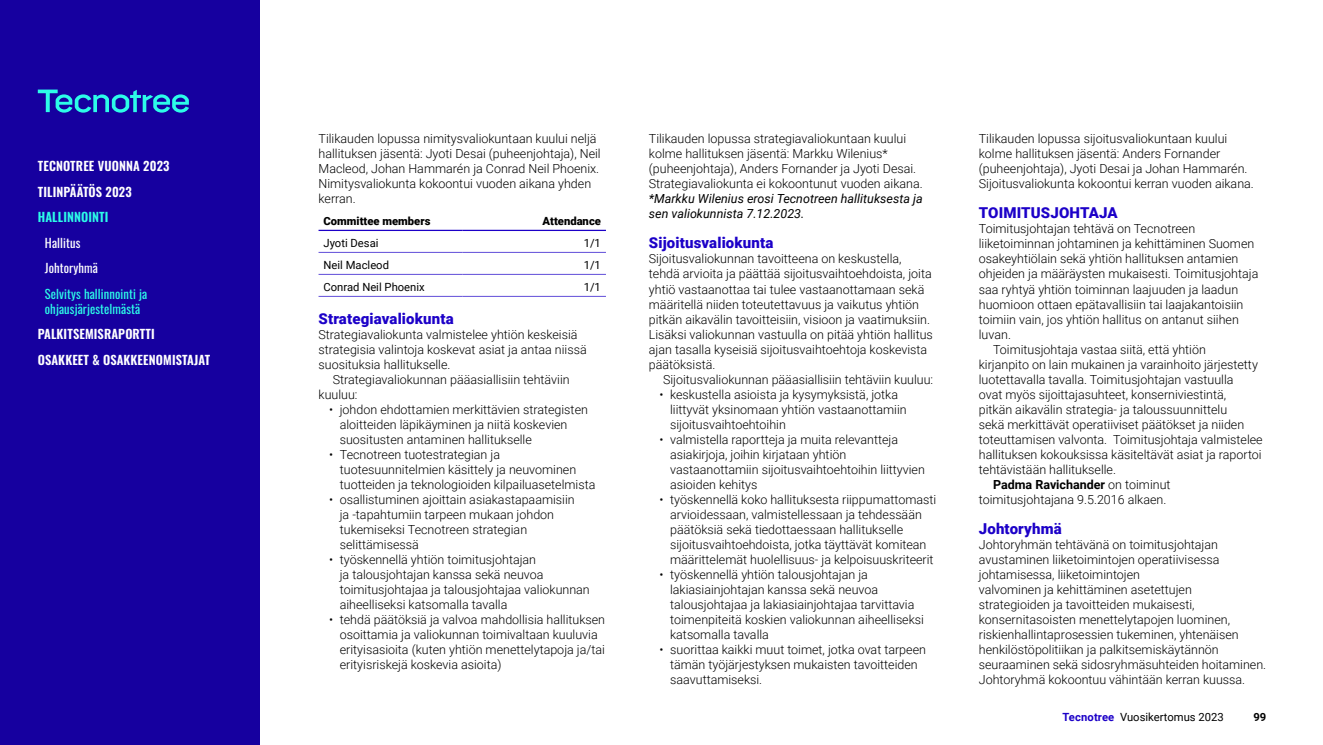
<style>
.page{position:relative;width:1323px;height:745px;background:#fff}
.page>*{position:absolute;margin:0;border:0;box-sizing:border-box;transform-origin:0 0}
.t1{font:900 15px "Roboto";letter-spacing:.01em;color:#1c00c8}
.Body1{font:300 12.5px/15px "Roboto";color:#000}
.Body2_indent{font:300 12.5px/15px "Roboto";color:#000}
.t2{font:600 12.5px/25.5px "Oswald";letter-spacing:.01em;color:#fff}
.Body1-2{font:italic 12.5px/15px "Roboto";color:#000}
.t3{font:12.5px/15px "Oswald";letter-spacing:.01em;color:#2cfce8}
.t4{font:12.5px/25.5px "Oswald";letter-spacing:.01em;color:#fff}
.t5{font:600 12.5px "Oswald";letter-spacing:.01em;color:#2cfce8}
.Table_Left{font:11.25px "Roboto";color:#000}
.Table_Bold-Left{font:900 11.25px "Roboto";color:#000}
.Table_Bold-Right{font:900 11.25px "Roboto";color:#000}
.Table_Right{font:11.25px "Roboto";color:#000}
.t6{font:700 11.25px "Roboto";color:#000}
.s1{font-weight:700}
.s2{font-weight:700;color:#1c00c8}
</style>
<div class="page">
<div style="left:0;top:0;width:260px;height:744px;background:#16009f"></div>
<hr style="left:319px;top:252px;width:143px;height:1px;background:#604dd8">
<hr style="left:462px;top:252px;width:144px;height:1px;background:#604dd8">
<hr style="left:319px;top:274px;width:143px;height:1px;background:#604dd8">
<hr style="left:462px;top:274px;width:144px;height:1px;background:#604dd8">
<hr style="left:319px;top:296px;width:143px;height:1px;background:#604dd8">
<hr style="left:462px;top:296px;width:144px;height:1px;background:#604dd8">
<hr style="left:319px;top:229px;width:143px;height:2px;background:#1c00c8">
<hr style="left:462px;top:229px;width:144px;height:2px;background:#1c00c8">
<svg style="left:38px;top:89px;width:151px;height:24px"></svg>
<p class="t2" style="left:38px;top:154px;width:133px">TECNOTREE VUONNA 2023<br>TILINPÄÄTÖS 2023</p>
<p class="t5" style="left:38px;top:210px;width:72px">HALLINNOINTI</p>
<p class="t4" style="left:45px;top:228px;width:55px">Hallitus<br>Johtoryhmä</p>
<p class="t3" style="left:45px;top:285px;width:104px">Selvitys hallinnointi ja ohjausjärjestelmästä</p>
<p class="t2" style="left:38px;top:322px;width:174px">PALKITSEMISRAPORTTI<br>OSAKKEET &amp; OSAKKEENOMISTAJAT</p>
<p class="Body1" style="left:319px;top:131px;width:284px">Tilikauden lopussa nimitysvaliokuntaan kuului neljä hallituksen jäsentä: Jyoti Desai (puheenjohtaja), Neil Macleod, Johan Hammarén ja Conrad Neil Phoenix.<br>Nimitysvaliokunta kokoontui vuoden aikana yhden kerran.</p>
<p class="Table_Bold-Left" style="left:324px;top:213px;width:108px">Committee members</p>
<p class="Table_Bold-Right" style="left:543px;top:213px;width:60px">Attendance</p>
<p class="Table_Left" style="left:324px;top:235px;width:57px">Jyoti Desai</p>
<p class="Table_Right" style="left:584px;top:235px;width:19px">1/1</p>
<p class="Table_Left" style="left:324px;top:257px;width:67px">Neil Macleod</p>
<p class="Table_Right" style="left:584px;top:257px;width:19px">1/1</p>
<p class="Table_Left" style="left:324px;top:279px;width:103px">Conrad Neil Phoenix</p>
<p class="Table_Right" style="left:584px;top:279px;width:19px">1/1</p>
<h3 class="t1" style="left:319px;top:307px;width:137px">Strategiavaliokunta</h3>
<p class="Body1" style="left:319px;top:326px;width:270px">Strategiavaliokunta valmistelee yhtiön keskeisiä strategisia valintoja koskevat asiat ja antaa niissä suosituksia hallitukselle.</p>
<p class="Body2_indent" style="left:319px;top:371px;width:253px;text-indent:14px">Strategiavaliokunnan pääasiallisiin tehtäviin kuuluu:</p>
<p class="Body1" style="left:340px;top:401px;width:250px;text-indent:-11px">• johdon ehdottamien merkittävien strategisten aloitteiden läpikäyminen ja niitä koskevien suositusten antaminen hallitukselle</p>
<p class="Body1" style="left:340px;top:446px;width:257px;text-indent:-11px">• Tecnotreen tuotestrategian ja tuotesuunnitelmien käsittely ja neuvominen tuotteiden ja teknologioiden kilpailuasetelmista</p>
<p class="Body1" style="left:340px;top:491px;width:236px;text-indent:-11px">• osallistuminen ajoittain asiakastapaamisiin ja -tapahtumiin tarpeen mukaan johdon tukemiseksi Tecnotreen strategian selittämisessä</p>
<p class="Body1" style="left:340px;top:551px;width:251px;text-indent:-11px">• työskennellä yhtiön toimitusjohtajan<br>ja talousjohtajan kanssa sekä neuvoa toimitusjohtajaa ja talousjohtajaa valiokunnan aiheelliseksi katsomalla tavalla</p>
<p class="Body1" style="left:340px;top:611px;width:267px;text-indent:-11px">• tehdä päätöksiä ja valvoa mahdollisia hallituksen osoittamia ja valiokunnan toimivaltaan kuuluvia erityisasioita (kuten yhtiön menettelytapoja ja/tai erityisriskejä koskevia asioita)</p>
<p class="Body1" style="left:649px;top:131px;width:275px">Tilikauden lopussa strategiavaliokuntaan kuului kolme hallituksen jäsentä: Markku Wilenius* (puheenjohtaja), Anders Fornander ja Jyoti Desai.<br>Strategiavaliokunta ei kokoontunut vuoden aikana.</p>
<p class="Body1-2" style="left:649px;top:191px;width:275px">*Markku Wilenius erosi Tecnotreen hallituksesta ja sen valiokunnista 7.12.2023.</p>
<h3 class="t1" style="left:649px;top:232px;width:126px">Sijoitusvaliokunta</h3>
<p class="Body1" style="left:649px;top:251px;width:286px">Sijoitusvaliokunnan tavoitteena on keskustella, tehdä arvioita ja päättää sijoitusvaihtoehdoista, joita yhtiö vastaanottaa tai tulee vastaanottamaan sekä määritellä niiden toteutettavuus ja vaikutus yhtiön pitkän aikavälin tavoitteisiin, visioon ja vaatimuksiin.<br>Lisäksi valiokunnan vastuulla on pitää yhtiön hallitus ajan tasalla kyseisiä sijoitusvaihtoehtoja koskevista päätöksistä.</p>
<p class="Body2_indent" style="left:663px;top:371px;width:272px">Sijoitusvaliokunnan pääasiallisiin tehtäviin kuuluu:</p>
<p class="Body1" style="left:670px;top:386px;width:238px;text-indent:-11px">• keskustella asioista ja kysymyksistä, jotka liittyvät yksinomaan yhtiön vastaanottamiin sijoitusvaihtoehtoihin</p>
<p class="Body1" style="left:670px;top:431px;width:256px;text-indent:-11px">• valmistella raportteja ja muita relevantteja asiakirjoja, joihin kirjataan yhtiön vastaanottamiin sijoitusvaihtoehtoihin liittyvien asioiden kehitys</p>
<p class="Body1" style="left:670px;top:491px;width:268px;text-indent:-11px">• työskennellä koko hallituksesta riippumattomasti arvioidessaan, valmistellessaan ja tehdessään päätöksiä sekä tiedottaessaan hallitukselle sijoitusvaihtoehdoista, jotka täyttävät komitean määrittelemät huolellisuus- ja kelpoisuuskriteerit</p>
<p class="Body1" style="left:670px;top:566px;width:255px;text-indent:-11px">• työskennellä yhtiön talousjohtajan ja lakiasiainjohtajan kanssa sekä neuvoa talousjohtajaa ja lakiasiainjohtajaa tarvittavia toimenpiteitä koskien valiokunnan aiheelliseksi katsomalla tavalla</p>
<p class="Body1" style="left:670px;top:641px;width:257px;text-indent:-11px">• suorittaa kaikki muut toimet, jotka ovat tarpeen tämän työjärjestyksen mukaisten tavoitteiden saavuttamiseksi.</p>
<p class="Body1" style="left:979px;top:131px;width:277px">Tilikauden lopussa sijoitusvaliokuntaan kuului kolme hallituksen jäsentä: Anders Fornander (puheenjohtaja), Jyoti Desai ja Johan Hammarén.<br>Sijoitusvaliokunta kokoontui kerran vuoden aikana.</p>
<h3 class="t1" style="left:979px;top:202px;width:140px">TOIMITUSJOHTAJA</h3>
<p class="Body1" style="left:979px;top:221px;width:281px">Toimitusjohtajan tehtävä on Tecnotreen liiketoiminnan johtaminen ja kehittäminen Suomen osakeyhtiölain sekä yhtiön hallituksen antamien ohjeiden ja määräysten mukaisesti. Toimitusjohtaja saa ryhtyä yhtiön toiminnan laajuuden ja laadun huomioon ottaen epätavallisiin tai laajakantoisiin toimiin vain, jos yhtiön hallitus on antanut siihen luvan.</p>
<p class="Body2_indent" style="left:979px;top:341px;width:285px;text-indent:14px">Toimitusjohtaja vastaa siitä, että yhtiön<br>kirjanpito on lain mukainen ja varainhoito järjestetty luotettavalla tavalla. Toimitusjohtajan vastuulla<br>ovat myös sijoittajasuhteet, konserniviestintä, pitkän aikavälin strategia- ja taloussuunnittelu<br>sekä merkittävät operatiiviset päätökset ja niiden toteuttamisen valvonta. Toimitusjohtaja valmistelee hallituksen kokouksissa käsiteltävät asiat ja raportoi tehtävistään hallitukselle.</p>
<p class="Body2_indent" style="left:979px;top:476px;width:193px;text-indent:14px"><span class="s1">Padma Ravichander</span> on toiminut toimitusjohtajana 9.5.2016 alkaen.</p>
<h3 class="t1" style="left:979px;top:517px;width:84px">Johtoryhmä</h3>
<p class="Body1" style="left:979px;top:536px;width:289px">Johtoryhmän tehtävänä on toimitusjohtajan avustaminen liiketoimintojen operatiivisessa johtamisessa, liiketoimintojen<br>valvominen ja kehittäminen asetettujen strategioiden ja tavoitteiden mukaisesti, konsernitasoisten menettelytapojen luominen, riskienhallintaprosessien tukeminen, yhtenäisen henkilöstöpolitiikan ja palkitsemiskäytännön seuraaminen sekä sidosryhmäsuhteiden hoitaminen.<br>Johtoryhmä kokoontuu vähintään kerran kuussa.</p>
<p class="Table_Left" style="left:1062px;top:708px;width:163px"><span class="s2">Tecnotree</span> Vuosikertomus 2023</p>
<p class="t6" style="left:1253px;top:708px;width:14px">99</p>
</div>
